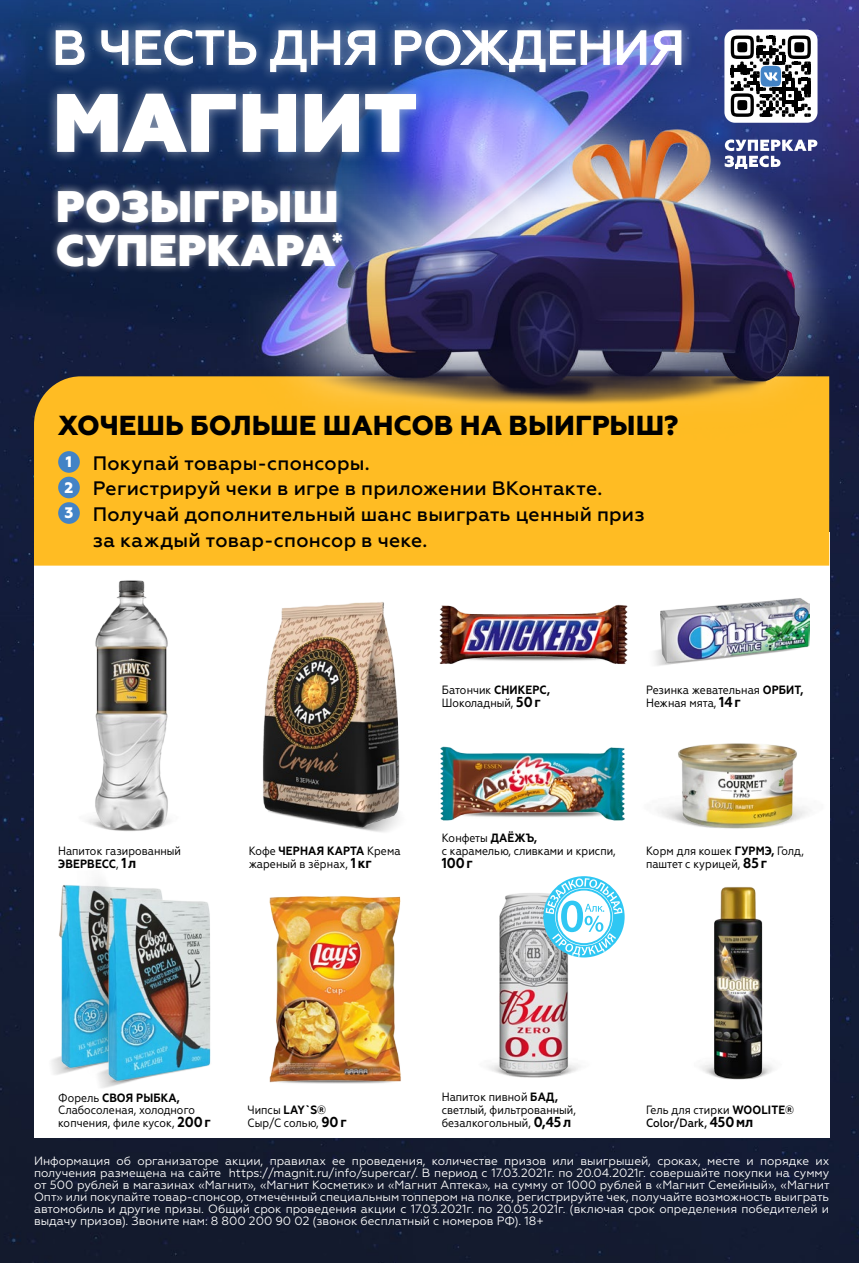
<style>
.page{position:relative;width:859px;height:1263px;background:#fff}
.page>*{position:absolute;margin:0;border:0;box-sizing:border-box;transform-origin:0 0}
.t1{font:800 44.1px/44px "Geometria";letter-spacing:.01em;color:#fff}
.t2{font:800 27.45px "Geometria";color:#000}
.t3{font:500 19.5px/25.5px "Geometria";letter-spacing:.01em;color:#000}
.t4{font:800 15.3px/25.5px "Geometria";color:#fff}
.t5{font:700 14.4px "Geometria Narrow";color:#000}
.t6{font:12px/12px "Geometria";color:#fff;text-align:justify}
.t7{font:12px/12.8px "Geometria Narrow";color:#000}
.s1{font-weight:700}
.s2{font-weight:700;font-size:14.4px}
.s3{font-weight:500}
</style>
<div class="page">
<img style="left:0;top:0;width:859px;height:1263px">
<div style="left:34px;top:532px;width:795px;height:606px;background:#fff"></div>
<div style="left:34px;top:376px;width:795px;height:190px;background:#ffbc23"></div>
<div style="left:58px;top:477px;width:22px;height:21px;background:#4383c6;border-radius:50%"></div>
<div style="left:58px;top:502px;width:22px;height:22px;background:#4383c6;border-radius:50%"></div>
<div style="left:58px;top:451px;width:22px;height:22px;background:#4383c6;border-radius:50%"></div>
<img style="left:153px;top:13px;width:706px;height:433px">
<img style="left:809px;top:631px;width:31px;height:56px">
<img style="left:660px;top:598px;width:149px;height:68px">
<img style="left:657px;top:794px;width:194px;height:43px">
<img style="left:675px;top:743px;width:124px;height:94px">
<img style="left:269px;top:896px;width:132px;height:188px">
<img style="left:488px;top:893px;width:100px;height:185px">
<img style="left:86px;top:580px;width:84px;height:251px">
<img style="left:440px;top:746px;width:185px;height:75px">
<img style="left:262px;top:602px;width:138px;height:230px">
<img style="left:439px;top:604px;width:189px;height:60px">
<img style="left:706px;top:886px;width:65px;height:194px">
<img style="left:129px;top:888px;width:33px;height:6px">
<img style="left:51px;top:882px;width:78px;height:193px">
<img style="left:82px;top:1046px;width:4px;height:29px">
<img style="left:86px;top:1027px;width:34px;height:61px">
<img style="left:96px;top:894px;width:115px;height:190px">
<svg style="left:725px;top:139px;width:92px;height:30px"></svg>
<div style="left:724px;top:30px;width:93px;height:93px;background:#fff;border-radius:11px"></div>
<svg style="left:731px;top:36px;width:80px;height:81px"></svg>
<div style="left:22px;top:1px;width:701px;height:197px;background:#001f55;opacity:.55"></div>
<div style="left:44px;top:18px;width:649px;height:146px;background:#fff;opacity:.55"></div>
<svg style="left:55px;top:29px;width:627px;height:44px"></svg>
<svg style="left:57px;top:94px;width:359px;height:58px"></svg>
<div style="left:49px;top:182px;width:301px;height:92px;background:#fff;opacity:.65"></div>
<svg style="left:545px;top:878px;width:77px;height:79px"></svg>
<p class="t1" style="left:56px;top:186px;width:288px">РОЗЫГРЫШ<br>СУПЕРКАРА<sup>*</sup></p>
<p class="t2" style="left:58px;top:409px;width:621px">ХОЧЕШЬ БОЛЬШЕ ШАНСОВ НА ВЫИГРЫШ?</p>
<p class="t3" style="left:93px;top:451px;width:553px;text-indent:-27px"><sup>1</sup> Покупай товары-спонсоры.<br>Регистрируй чеки в игре в приложении ВКонтакте.<br>Получай дополнительный шанс выиграть ценный приз за каждый товар-спонсор в чеке.</p>
<p class="t4" style="left:65px;top:475px;width:10px">2<br>3</p>
<p class="t7" style="left:58px;top:844px;width:124px">Напиток газированный<br><span class="s1">ЭВЕРВЕСС</span>, <span class="s2">1л</span></p>
<p class="t7" style="left:442px;top:684px;width:110px">Батончик <span class="s1">СНИКЕРС,<br></span>Шоколадный, <span class="s2">50г</span></p>
<p class="t7" style="left:646px;top:684px;width:159px">Резинка жевательная <span class="s1">ОРБИТ,<br></span>Нежная мята, <span class="s2">14г</span></p>
<p class="t7" style="left:249px;top:844px;width:153px">Кофе <span class="s1">ЧЕРНАЯ КАРТА</span> Крема жареный в зёрнах, <span class="s2">1кг</span></p>
<p class="t7" style="left:442px;top:831px;width:175px">Конфеты <span class="s1">ДАЁЖЪ,<br></span>с карамелью, сливками и криспи,</p>
<p class="t5" style="left:442px;top:854px;width:33px">100г</p>
<p class="t7" style="left:646px;top:844px;width:160px">Корм для кошек <span class="s1">ГУРМЭ,</span> Голд, паштет с курицей, <span class="s2">85г</span></p>
<p class="t7" style="left:58px;top:1091px;width:154px">Форель <span class="s1">СВОЯ РЫБКА,<br></span>Слабосоленая, холодного копчения, филе кусок, <span class="s2">200г</span></p>
<p class="t7" style="left:248px;top:1104px;width:101px">Чипсы <span class="s1">LAY`S®<br></span>Сыр/С солью, <span class="s2">90г</span></p>
<p class="t7" style="left:442px;top:1091px;width:136px">Напиток пивной <span class="s1">БАД, </span>светлый, фильтрованный, безалкогольный, <span class="s2">0,45л</span></p>
<p class="t7" style="left:646px;top:1104px;width:149px">Гель для стирки <span class="s1">WOOLITE®<br></span><span class="s3">Color/Dark,</span> <span class="s2">450мл</span></p>
<p class="t6" style="left:34px;top:1155px;width:797px">Информация об организаторе акции, правилах ее проведения, количестве призов или выигрышей, сроках, месте и порядке их получения размещена на сайте https://magnit.ru/info/supercar/. В период с 17.03.2021г. по 20.04.2021г. совершайте покупки на сумму от 500 рублей в магазинах «Магнит», «Магнит Косметик» и «Магнит Аптека», на сумму от 1000 рублей в «Магнит Семейный», «Магнит Опт» или покупайте товар-спонсор, отмеченный специальным топпером на полке, регистрируйте чек, получайте возможность выиграть автомобиль и другие призы. Общий срок проведения акции с 17.03.2021г. по 20.05.2021г. (включая срок определения победителей и выдачу призов). Звоните нам: 8 800 200 90 02 (звонок бесплатный с номеров РФ). 18+</p>
</div>
